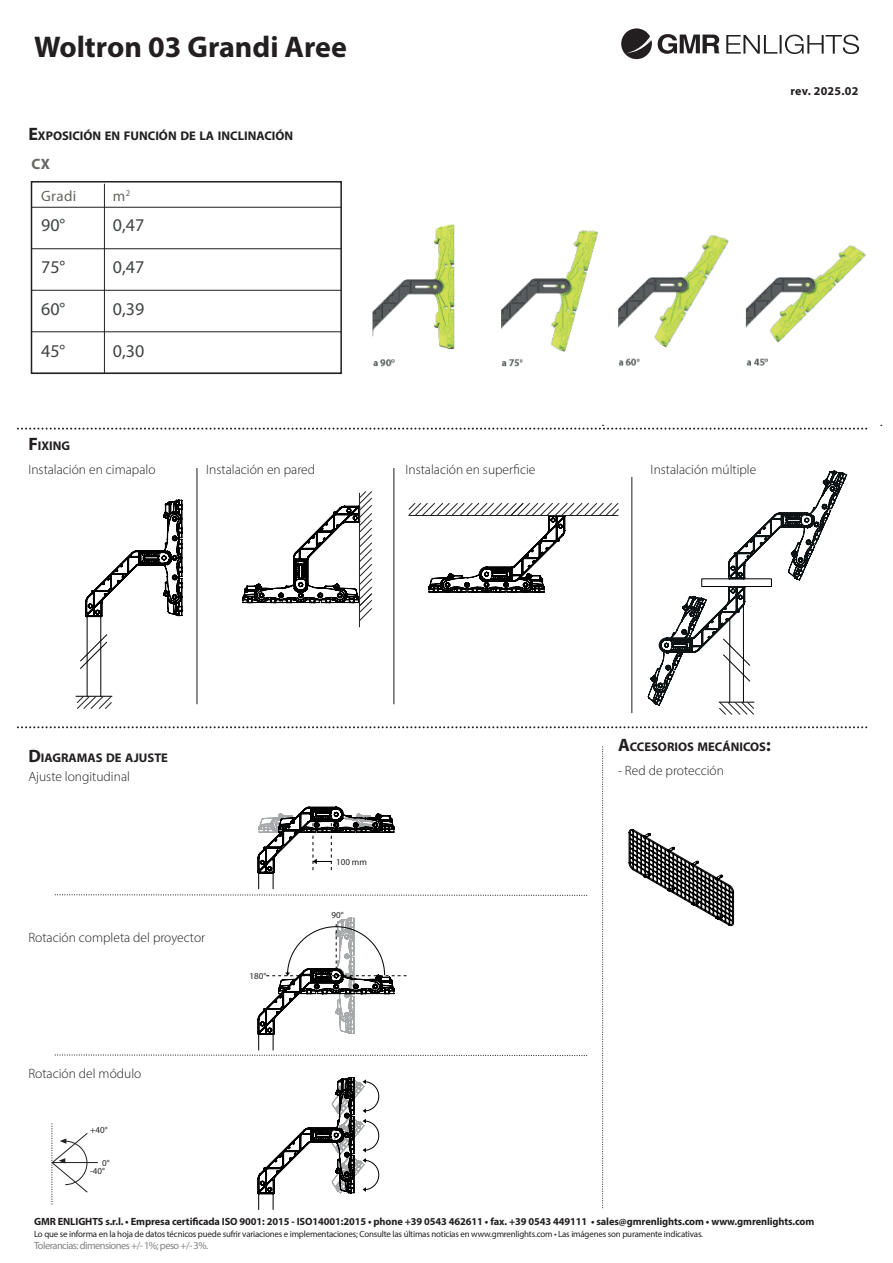
<style>
.page{position:relative;width:893px;height:1263px;background:#fff}
.page>*{position:absolute;margin:0;border:0;box-sizing:border-box;transform-origin:0 0}
.t1{font:700 30px "Myriad Pro";color:#231f20}
.t2{font:18px "Myriad Pro";color:#414446}
.t3{font:15px "Myriad Pro";letter-spacing:.025em;color:#656762}
.t4{font:700 15px "Myriad Pro";color:#656762}
.t5{font:300 13.5px "Myriad Pro";color:#231f20}
.t6{font:700 12.6px "Myriad Pro";color:#231f20}
.t7{font:700 12px "Myriad Pro";letter-spacing:.02em;color:#231f20}
.t8{font:700 10.5px "Myriad Pro";letter-spacing:-.01em;color:#231f20}
.t9{font:10.5px "Myriad Pro";letter-spacing:-.05em;color:#808285}
.t10{font:9px "Myriad Pro";letter-spacing:-.02em;color:#231f20}
.s1{font-size:18px}
</style>
<div class="page">
<svg style="left:621px;top:28px;width:31px;height:31px"></svg>
<svg style="left:658px;top:34px;width:61px;height:20px"></svg>
<svg style="left:726px;top:35px;width:133px;height:19px"></svg>
<svg style="left:628px;top:829px;width:106px;height:97px"></svg>
<svg style="left:17px;top:726px;width:849px;height:2px"></svg>
<svg style="left:602px;top:747px;width:1px;height:462px"></svg>
<svg style="left:258px;top:1077px;width:121px;height:132px"></svg>
<svg style="left:54px;top:806px;width:534px;height:90px"></svg>
<svg style="left:54px;top:917px;width:534px;height:139px"></svg>
<hr style="left:52px;top:1162px;width:46px;height:1px;background:#231f20">
<svg style="left:51px;top:1124px;width:37px;height:80px"></svg>
<img style="left:372px;top:224px;width:227px;height:143px">
<img style="left:618px;top:235px;width:248px;height:131px">
<hr style="left:31px;top:207px;width:310px;height:1px;background:#231f20">
<hr style="left:31px;top:248px;width:310px;height:1px;background:#231f20">
<hr style="left:31px;top:290px;width:310px;height:1px;background:#231f20">
<hr style="left:31px;top:331px;width:310px;height:1px;background:#231f20">
<hr style="left:104px;top:184px;width:1px;height:189px;background:#231f20">
<div style="left:31px;top:181px;width:311px;height:193px;border:2px solid #231f20"></div>
<hr style="left:76px;top:696px;width:36px;height:1px;background:#000001">
<svg style="left:77px;top:499px;width:105px;height:210px"></svg>
<svg style="left:648px;top:471px;width:199px;height:244px"></svg>
<svg style="left:17px;top:425px;width:849px;height:5px"></svg>
<svg style="left:408px;top:503px;width:211px;height:89px"></svg>
<hr style="left:359px;top:493px;width:1px;height:134px;background:#231f20">
<svg style="left:243px;top:491px;width:129px;height:130px"></svg>
<hr style="left:197px;top:468px;width:1px;height:236px;background:#63655f">
<hr style="left:394px;top:468px;width:1px;height:236px;background:#63655f">
<hr style="left:631px;top:477px;width:1px;height:236px;background:#63655f">
<h1 class="t1" style="left:34px;top:27px;width:314px">Woltron 03 Grandi Aree</h1>
<h3 class="t6" style="left:28px;top:127px;width:266px"><span class="s1">E</span>XPOSICIÓN EN FUNCIÓN DE LA INCLINACIÓN</h3>
<h3 class="t4" style="left:31px;top:154px;width:20px">CX</h3>
<h3 class="t3" style="left:41px;top:186px;width:37px">Gradi</h3>
<h2 class="t2" style="left:41px;top:214px;width:26px">90°</h2>
<h2 class="t2" style="left:41px;top:256px;width:26px">75°</h2>
<h2 class="t2" style="left:41px;top:298px;width:26px">60°</h2>
<h2 class="t2" style="left:41px;top:340px;width:26px">45°</h2>
<h3 class="t6" style="left:28px;top:438px;width:43px"><span class="s1">F</span> IXING</h3>
<h3 class="t3" style="left:113px;top:186px;width:19px">m<sup>2</sup></h3>
<h2 class="t2" style="left:113px;top:214px;width:33px">0,47</h2>
<h2 class="t2" style="left:113px;top:256px;width:33px">0,47</h2>
<h2 class="t2" style="left:113px;top:298px;width:33px">0,39</h2>
<h2 class="t2" style="left:113px;top:340px;width:33px">0,30</h2>
<h3 class="t5" style="left:28px;top:462px;width:129px">Instalación en cimapalo</h3>
<h3 class="t5" style="left:206px;top:462px;width:110px">Instalación en pared</h3>
<h3 class="t5" style="left:405px;top:462px;width:132px">Instalación en superficie</h3>
<h3 class="t5" style="left:651px;top:462px;width:107px">Instalación múltiple</h3>
<h3 class="t7" style="left:790px;top:83px;width:69px">rev. 2025.02</h3>
<h3 class="t6" style="left:28px;top:749px;width:141px"><span class="s1">D</span>IAGRAMAS DE AJUSTE</h3>
<h3 class="t6" style="left:618px;top:739px;width:154px"><span class="s1">A</span>CCESORIOS MECÁNICOS<span class="s1">:</span></h3>
<h3 class="t5" style="left:28px;top:768px;width:103px">Ajuste longitudinal</h3>
<h3 class="t5" style="left:618px;top:762px;width:107px">- Red de protección</h3>
<p class="t10" style="left:336px;top:856px;width:32px">100 mm</p>
<h3 class="t5" style="left:28px;top:929px;width:178px">Rotación completa del proyector</h3>
<h3 class="t5" style="left:28px;top:1065px;width:115px">Rotación del módulo</h3>
<p class="t10" style="left:90px;top:1124px;width:19px">+40°</p>
<p class="t10" style="left:90px;top:1165px;width:16px">-40°</p>
<p class="t10" style="left:102px;top:1157px;width:9px">0°</p>
<p class="t10" style="left:250px;top:970px;width:18px">180°</p>
<p class="t10" style="left:331px;top:909px;width:14px">90°</p>
<p class="t8" style="left:34px;top:1215px;width:782px">GMR ENLIGHTS s.r.l. • Empresa certificada ISO 9001: 2015 - ISO14001:2015 • phone +39 0543 462611 • fax. +39 0543 449111 • sales@gmrenlights.com • www.gmrenlights.com</p>
<p class="t10" style="left:34px;top:1228px;width:671px">Lo que se informa en la hoja de datos técnicos puede sufrir variaciones e implementaciones; Consulte las últimas noticias en www.gmrenlights.com • Las imágenes son puramente indicativas.</p>
<p class="t9" style="left:34px;top:1239px;width:176px">Tolerancias: dimensiones +/- 1%; peso +/- 3%.</p>
</div>
